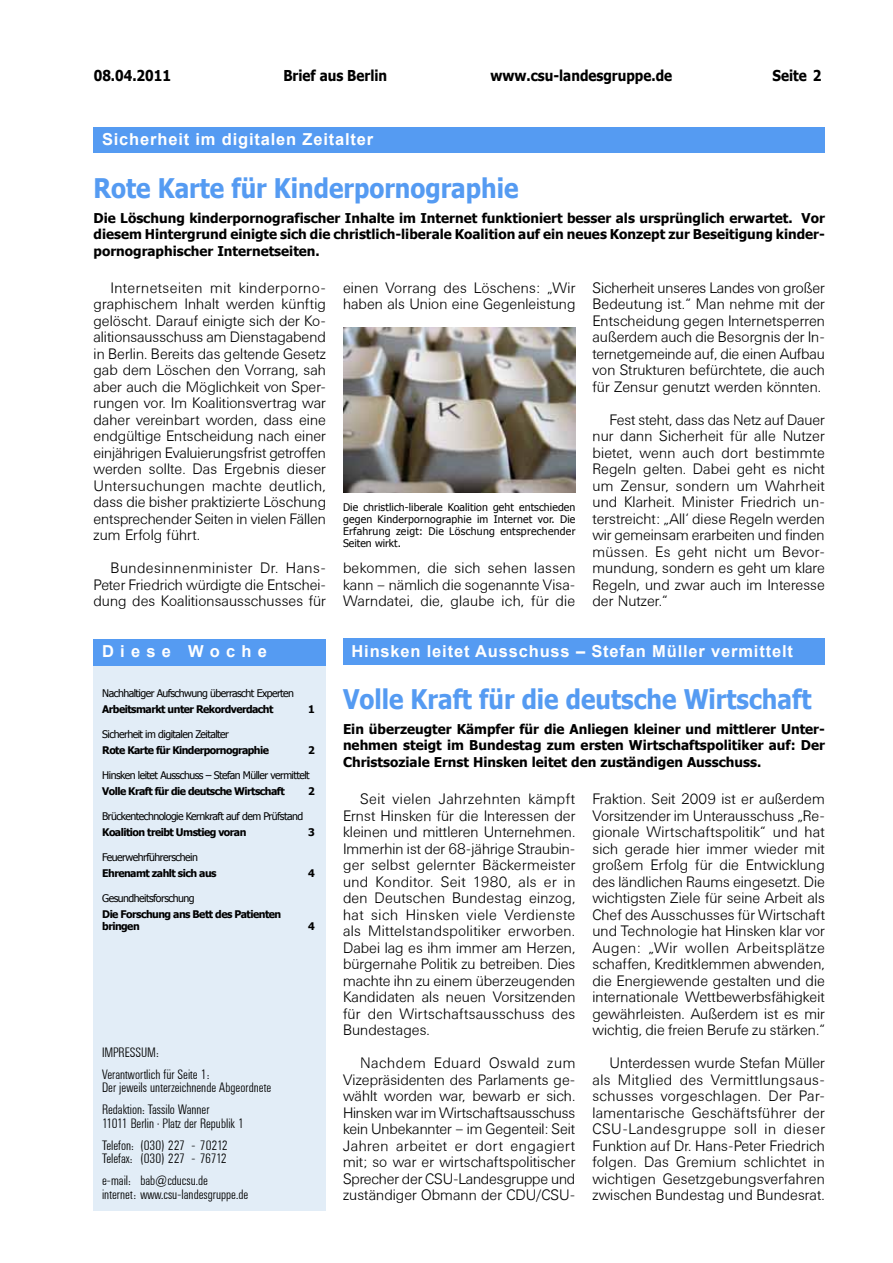
<style>
.page{position:relative;width:893px;height:1263px;background:#fff}
.page>*{position:absolute;margin:0;border:0;box-sizing:border-box;transform-origin:0 0}
.t1{font:700 27px "Tahoma";color:#559bf2;scale:.9 1}
.t2{font:700 16.5px "Arial";letter-spacing:.05em;color:#fff}
.t3{font:300 15px/16.5px "Univers BSK";color:#000;text-align:justify}
.t4{font:700 15px "Tahoma";color:#000;scale:.9 1}
.t5{font:700 13.5px/16.5px "Tahoma";color:#000;text-align:justify}
.t6{font:300 13.5px/22px "Univers Condensed BSK";color:#000}
.t7{font:10.5px/12px "Tahoma";letter-spacing:-.05em;color:#000;text-align:justify}
.t8{font:700 10.5px/12px "Tahoma";letter-spacing:-.05em;color:#000}
</style>
<div class="page">
<div style="left:94px;top:656px;width:232px;height:555px;background:#e2edf7"></div>
<div style="left:94px;top:639px;width:232px;height:27px;background:#559bf2"></div>
<div style="left:343px;top:639px;width:482px;height:26px;background:#559bf2"></div>
<div style="left:94px;top:127px;width:731px;height:26px;background:#559bf2"></div>
<img style="left:343px;top:328px;width:232px;height:165px">
<p class="t4" style="left:94px;top:65px;width:87px">08.04.2011</p>
<p class="t4" style="left:283px;top:65px;width:117px">Brief aus Berlin</p>
<p class="t4" style="left:490px;top:65px;width:203px">www.csu-landesgruppe.de</p>
<p class="t4" style="left:772px;top:65px;width:56px">Seite 2</p>
<p class="t2" style="left:102px;top:128px;width:273px">Sicherheit im digitalen Zeitalter</p>
<h1 class="t1" style="left:94px;top:169px;width:474px">Rote Karte für Kinderpornographie</h1>
<p class="t5" style="left:94px;top:209px;width:733px">Die Löschung kinderpornografischer Inhalte im Internet funktioniert besser als ursprünglich erwartet. Vor diesem Hintergrund einigte sich die christlich-liberale Koalition auf ein neues Konzept zur Beseitigung kinder&shy;pornographischer Internetseiten.</p>
<p class="t3" style="left:94px;top:279px;width:234px;text-indent:17px">Internetseiten mit kinderporno&shy;graphischem Inhalt werden künftig gelöscht. Darauf einigte sich der Ko&shy;alitionsausschuss am Dienstagabend in Berlin. Bereits das geltende Gesetz gab dem Löschen den Vorrang, sah aber auch die Möglichkeit von Sper&shy;rungen vor. Im Koalitionsvertrag war daher vereinbart worden, dass eine endgültige Entscheidung nach einer einjährigen Evaluierungsfrist getroffen werden sollte. Das Ergebnis dieser Untersuchungen machte deutlich, dass die bisher praktizierte Löschung entsprechender Seiten in vielen Fällen zum Erfolg führt.</p>
<p class="t3" style="left:94px;top:560px;width:234px;text-indent:17px">Bundesinnenminister Dr. Hans-Peter Friedrich würdigte die Entschei&shy;dung des Koalitionsausschusses für</p>
<p class="t2" style="left:102px;top:640px;width:167px">D i e s e W o c h e</p>
<p class="t7" style="left:102px;top:686px;width:193px">Nachhaltiger Aufschwung überrascht Experten</p>
<p class="t8" style="left:102px;top:702px;width:173px">Arbeitsmarkt unter Rekordverdacht</p>
<p class="t8" style="left:308px;top:702px;width:8px">1</p>
<p class="t7" style="left:102px;top:727px;width:128px">Sicherheit im digitalen Zeitalter</p>
<p class="t8" style="left:102px;top:743px;width:168px">Rote Karte für Kinderpornographie</p>
<p class="t8" style="left:308px;top:743px;width:8px">2</p>
<p class="t7" style="left:102px;top:768px;width:209px">Hinsken leitet Ausschuss – Stefan Müller vermittelt</p>
<p class="t8" style="left:102px;top:784px;width:184px">Volle Kraft für die deutsche Wirtschaft</p>
<p class="t8" style="left:308px;top:784px;width:8px">2</p>
<p class="t7" style="left:102px;top:809px;width:202px">Brückentechnologie Kernkraft auf dem Prüfstand</p>
<p class="t8" style="left:102px;top:825px;width:146px">Koalition treibt Umstieg voran</p>
<p class="t8" style="left:308px;top:825px;width:8px">3</p>
<p class="t7" style="left:102px;top:850px;width:97px">Feuerwehrführerschein</p>
<p class="t8" style="left:102px;top:866px;width:116px">Ehrenamt zahlt sich aus</p>
<p class="t8" style="left:308px;top:866px;width:8px">4</p>
<p class="t7" style="left:102px;top:891px;width:94px">Gesundheitsforschung</p>
<p class="t8" style="left:102px;top:907px;width:181px">Die Forschung ans Bett des Patienten bringen</p>
<p class="t8" style="left:308px;top:919px;width:8px">4</p>
<p class="t6" style="left:102px;top:1041px;width:109px">IMPRESSUM:<br>Verantwortlich für Seite 1:</p>
<p class="t6" style="left:102px;top:1077px;width:171px">Der jeweils unterzeichnende Abgeordnete<br>Redaktion: Tassilo Wanner</p>
<p class="t6" style="left:102px;top:1112px;width:144px">11011 Berlin · Platz der Republik 1<br>Telefon: (030) 227 - 70212</p>
<p class="t6" style="left:102px;top:1148px;width:126px">Telefax: (030) 227 - 76712 e-mail: bab@cducsu.de</p>
<p class="t6" style="left:102px;top:1183px;width:148px">internet: www.csu-landesgruppe.de</p>
<p class="t3" style="left:343px;top:279px;width:234px">einen Vorrang des Löschens: „Wir haben als Union eine Gegenleistung</p>
<p class="t7" style="left:343px;top:501px;width:234px">Die christlich-liberale Koalition geht entschieden gegen Kinderpornographie im Internet vor. Die Erfahrung zeigt: Die Löschung entsprechender Seiten wirkt.</p>
<p class="t3" style="left:343px;top:560px;width:234px">bekommen, die sich sehen lassen kann – nämlich die sogenannte Visa-Warndatei, die, glaube ich, für die</p>
<p class="t3" style="left:592px;top:279px;width:234px">Sicherheit unseres Landes von großer Bedeutung ist.“ Man nehme mit der Entscheidung gegen Internetsperren außerdem auch die Besorgnis der In&shy;ternetgemeinde auf, die einen Aufbau von Strukturen befürchtete, die auch für Zensur genutzt werden könnten.</p>
<p class="t3" style="left:592px;top:411px;width:234px;text-indent:17px">Fest steht, dass das Netz auf Dauer nur dann Sicherheit für alle Nutzer bietet, wenn auch dort bestimmte Regeln gelten. Dabei geht es nicht um Zensur, sondern um Wahrheit und Klarheit. Minister Friedrich un&shy;terstreicht: „All‘ diese Regeln werden wir gemeinsam erarbeiten und finden müssen. Es geht nicht um Bevor&shy;mundung, sondern es geht um klare Regeln, und zwar auch im Interesse der Nutzer.“</p>
<p class="t2" style="left:351px;top:640px;width:443px">Hinsken leitet Ausschuss – Stefan Müller vermittelt</p>
<h1 class="t1" style="left:343px;top:680px;width:522px">Volle Kraft für die deutsche Wirtschaft</h1>
<p class="t5" style="left:343px;top:720px;width:483px">Ein überzeugter Kämpfer für die Anliegen kleiner und mittlerer Unter&shy;nehmen steigt im Bundestag zum ersten Wirtschaftspolitiker auf: Der Christsoziale Ernst Hinsken leitet den zuständigen Ausschuss.</p>
<p class="t3" style="left:343px;top:791px;width:234px;text-indent:17px">Seit vielen Jahrzehnten kämpft Ernst Hinsken für die Interessen der kleinen und mittleren Unternehmen.<br>Immerhin ist der 68-jährige Straubin&shy;ger selbst gelernter Bäckermeister und Konditor. Seit 1980, als er in den Deutschen Bundestag einzog, hat sich Hinsken viele Verdienste als Mittelstandspolitiker erworben.<br>Dabei lag es ihm immer am Herzen, bürgernahe Politik zu betreiben. Dies machte ihn zu einem überzeugenden Kandidaten als neuen Vorsitzenden für den Wirtschaftsausschuss des Bundestages.</p>
<p class="t3" style="left:343px;top:1055px;width:234px;text-indent:17px">Nachdem Eduard Oswald zum Vizepräsidenten des Parlaments ge&shy;wählt worden war, bewarb er sich.<br>Hinsken war im Wirtschaftsausschuss kein Unbekannter – im Gegenteil: Seit Jahren arbeitet er dort engagiert mit; so war er wirtschaftspolitischer Sprecher der CSU-Landesgruppe und zuständiger Obmann der CDU/CSU-</p>
<p class="t3" style="left:592px;top:791px;width:234px">Fraktion. Seit 2009 ist er außerdem Vorsitzender im Unterausschuss „Re&shy;gionale Wirtschaftspolitik“ und hat sich gerade hier immer wieder mit großem Erfolg für die Entwicklung des ländlichen Raums eingesetzt. Die wichtigsten Ziele für seine Arbeit als Chef des Ausschusses für Wirtschaft und Technologie hat Hinsken klar vor Augen: „Wir wollen Arbeitsplätze schaffen, Kreditklemmen abwenden, die Energiewende gestalten und die internationale Wettbewerbsfähigkeit gewährleisten. Außerdem ist es mir wichtig, die freien Berufe zu stärken.“</p>
<p class="t3" style="left:592px;top:1055px;width:234px;text-indent:17px">Unterdessen wurde Stefan Müller als Mitglied des Vermittlungsaus&shy;schusses vorgeschlagen. Der Par&shy;lamentarische Geschäftsführer der CSU-Landesgruppe soll in dieser Funktion auf Dr. Hans-Peter Friedrich folgen. Das Gremium schlichtet in wichtigen Gesetzgebungsverfahren zwischen Bundestag und Bundesrat.</p>
</div>
